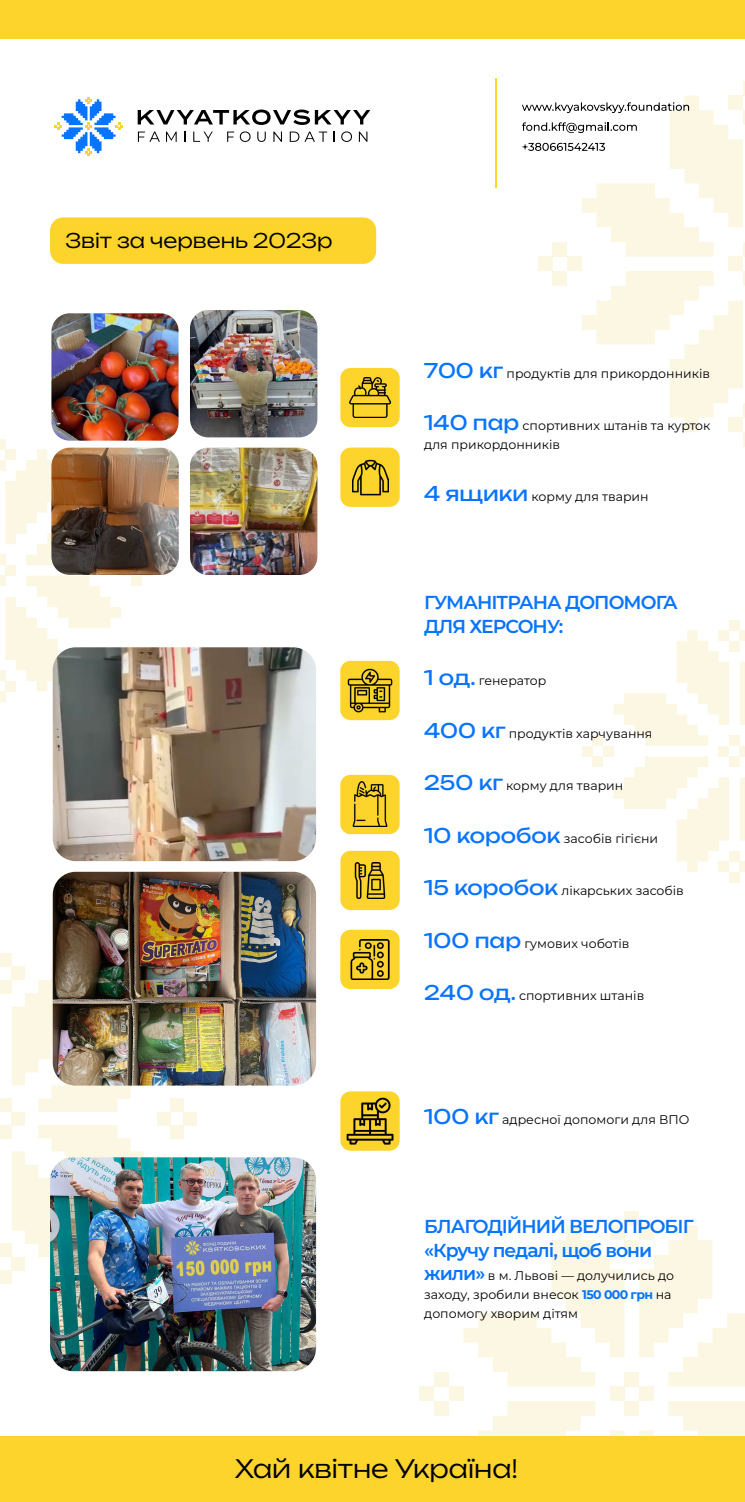
<style>
.page{position:relative;width:745px;height:1502px;background:#fff}
.page>*{position:absolute;margin:0;border:0;box-sizing:border-box;transform-origin:0 0}
.t1{font:300 25px "Unbounded";color:#000}
.t2{font:300 20px "Unbounded";color:#000}
.t3{font:600 18.75px/23.8px "Montserrat";letter-spacing:-.05em;color:#0774ff}
.t4{font:12.5px/18.8px "Montserrat";color:#000}
.s1{font-family:"Unbounded";font-size:20px;color:#0774ff}
.s2{font-weight:600;font-size:18.75px;color:#0774ff}
.s3{font-weight:700;color:#0774ff}
</style>
<div class="page">
<div style="left:50px;top:217px;width:326px;height:47px;background:#fdd42c;border-radius:13px"></div>
<div style="left:340px;top:447px;width:59px;height:60px;background:#fdd42c;border-radius:10px"></div>
<div style="left:340px;top:368px;width:59px;height:59px;background:#fdd42c;border-radius:10px"></div>
<div style="left:727px;top:256px;width:15px;height:15px;background:#fcf7e3"></div>
<div style="left:552px;top:271px;width:15px;height:15px;background:#fcf7e3"></div>
<div style="left:537px;top:256px;width:15px;height:15px;background:#fcf7e3"></div>
<div style="left:567px;top:256px;width:14px;height:15px;background:#fcf7e3"></div>
<svg style="left:582px;top:271px;width:162px;height:176px"></svg>
<div style="left:624px;top:1400px;width:14px;height:15px;background:#fcf7e3"></div>
<div style="left:624px;top:1371px;width:14px;height:15px;background:#fcf7e3"></div>
<div style="left:609px;top:1386px;width:15px;height:14px;background:#fcf7e3"></div>
<div style="left:638px;top:1386px;width:15px;height:14px;background:#fcf7e3"></div>
<div style="left:624px;top:1240px;width:14px;height:14px;background:#fcf7e3"></div>
<div style="left:624px;top:1210px;width:14px;height:15px;background:#fcf7e3"></div>
<div style="left:434px;top:1400px;width:14px;height:15px;background:#fcf7e3"></div>
<div style="left:434px;top:1371px;width:14px;height:15px;background:#fcf7e3"></div>
<div style="left:419px;top:1386px;width:15px;height:14px;background:#fcf7e3"></div>
<div style="left:448px;top:1386px;width:15px;height:14px;background:#fcf7e3"></div>
<svg style="left:463px;top:1225px;width:161px;height:161px"></svg>
<svg style="left:463px;top:1400px;width:161px;height:35px"></svg>
<svg style="left:638px;top:1225px;width:106px;height:161px"></svg>
<svg style="left:638px;top:1400px;width:106px;height:35px"></svg>
<div style="left:728px;top:756px;width:11px;height:11px;background:#fcf7e3"></div>
<div style="left:728px;top:735px;width:11px;height:11px;background:#fcf7e3"></div>
<div style="left:718px;top:746px;width:10px;height:10px;background:#fcf7e3"></div>
<div style="left:739px;top:746px;width:5px;height:10px;background:#fcf7e3"></div>
<div style="left:728px;top:640px;width:11px;height:11px;background:#fcf7e3"></div>
<div style="left:728px;top:619px;width:11px;height:11px;background:#fcf7e3"></div>
<div style="left:592px;top:756px;width:10px;height:11px;background:#fcf7e3"></div>
<div style="left:592px;top:735px;width:10px;height:11px;background:#fcf7e3"></div>
<div style="left:581px;top:746px;width:11px;height:10px;background:#fcf7e3"></div>
<div style="left:602px;top:746px;width:11px;height:10px;background:#fcf7e3"></div>
<div style="left:728px;top:872px;width:11px;height:10px;background:#fcf7e3"></div>
<div style="left:728px;top:851px;width:11px;height:10px;background:#fcf7e3"></div>
<svg style="left:739px;top:630px;width:5px;height:95px"></svg>
<svg style="left:739px;top:777px;width:5px;height:95px"></svg>
<svg style="left:613px;top:630px;width:115px;height:116px"></svg>
<svg style="left:613px;top:756px;width:115px;height:116px"></svg>
<div style="left:0;top:575px;width:5px;height:11px;background:#fcf7e3"></div>
<div style="left:0;top:554px;width:5px;height:11px;background:#fcf7e3"></div>
<div style="left:5px;top:565px;width:11px;height:10px;background:#fcf7e3"></div>
<div style="left:0;top:460px;width:5px;height:10px;background:#fcf7e3"></div>
<div style="left:0;top:439px;width:5px;height:10px;background:#fcf7e3"></div>
<div style="left:131px;top:575px;width:11px;height:11px;background:#fcf7e3"></div>
<div style="left:0;top:691px;width:5px;height:10px;background:#fcf7e3"></div>
<div style="left:0;top:670px;width:5px;height:10px;background:#fcf7e3"></div>
<svg style="left:5px;top:449px;width:46px;height:116px"></svg>
<svg style="left:5px;top:575px;width:116px;height:116px"></svg>
<div style="left:0;top:1125px;width:12px;height:13px;background:#fcf7e3"></div>
<div style="left:0;top:1098px;width:12px;height:13px;background:#fcf7e3"></div>
<div style="left:12px;top:1111px;width:13px;height:14px;background:#fcf7e3"></div>
<div style="left:0;top:980px;width:12px;height:13px;background:#fcf7e3"></div>
<div style="left:0;top:953px;width:12px;height:13px;background:#fcf7e3"></div>
<div style="left:170px;top:1125px;width:13px;height:13px;background:#fcf7e3"></div>
<div style="left:170px;top:1098px;width:13px;height:13px;background:#fcf7e3"></div>
<div style="left:157px;top:1111px;width:13px;height:14px;background:#fcf7e3"></div>
<div style="left:183px;top:1111px;width:13px;height:14px;background:#fcf7e3"></div>
<div style="left:0;top:1270px;width:12px;height:13px;background:#fcf7e3"></div>
<div style="left:0;top:1243px;width:12px;height:13px;background:#fcf7e3"></div>
<svg style="left:12px;top:966px;width:145px;height:145px"></svg>
<svg style="left:12px;top:1125px;width:132px;height:145px"></svg>
<div style="left:0;top:0;width:744px;height:38px;background:#fdd42c"></div>
<svg style="left:138px;top:109px;width:232px;height:16px"></svg>
<svg style="left:138px;top:132px;width:22px;height:10px"></svg>
<svg style="left:166px;top:132px;width:10px;height:10px"></svg>
<svg style="left:193px;top:132px;width:20px;height:10px"></svg>
<svg style="left:227px;top:132px;width:7px;height:10px"></svg>
<svg style="left:240px;top:131px;width:10px;height:11px"></svg>
<svg style="left:257px;top:132px;width:8px;height:10px"></svg>
<svg style="left:273px;top:132px;width:9px;height:10px"></svg>
<svg style="left:289px;top:132px;width:38px;height:10px"></svg>
<svg style="left:341px;top:131px;width:11px;height:11px"></svg>
<svg style="left:358px;top:132px;width:9px;height:10px"></svg>
<svg style="left:55px;top:97px;width:67px;height:58px"></svg>
<hr style="left:494px;top:78px;width:1px;height:110px;background:#fdd42c">
<div style="left:0;top:1435px;width:744px;height:66px;background:#fdd42c"></div>
<svg style="left:522px;top:81px;width:222px;height:175px"></svg>
<img style="left:350px;top:377px;width:40px;height:40px">
<img style="left:53px;top:647px;width:263px;height:214px">
<img style="left:53px;top:871px;width:263px;height:214px">
<img style="left:50px;top:1157px;width:266px;height:213px">
<img style="left:51px;top:313px;width:128px;height:127px">
<img style="left:51px;top:447px;width:128px;height:128px">
<img style="left:190px;top:447px;width:127px;height:128px">
<img style="left:190px;top:310px;width:127px;height:127px">
<div style="left:340px;top:929px;width:59px;height:60px;background:#fdd42c;border-radius:10px"></div>
<div style="left:340px;top:850px;width:59px;height:60px;background:#fdd42c;border-radius:10px"></div>
<div style="left:340px;top:774px;width:59px;height:60px;background:#fdd42c;border-radius:10px"></div>
<div style="left:340px;top:661px;width:59px;height:59px;background:#fdd42c;border-radius:10px"></div>
<img style="left:350px;top:939px;width:40px;height:40px">
<img style="left:352px;top:781px;width:36px;height:45px">
<img style="left:354px;top:862px;width:32px;height:36px">
<div style="left:340px;top:1091px;width:59px;height:59px;background:#fdd42c;border-radius:10px"></div>
<img style="left:346px;top:1097px;width:48px;height:48px">
<img style="left:352px;top:459px;width:36px;height:36px">
<img style="left:347px;top:668px;width:45px;height:44px">
<h2 class="t2" style="left:65px;top:224px;width:268px">Звіт за червень 2023р</h2>
<p class="t4" style="left:424px;top:363px;width:287px"><span class="s1">700 кг</span> продуктів для прикордонників</p>
<p class="t4" style="left:424px;top:416px;width:288px"><span class="s1">140 пар</span> спортивних штанів та курток для прикордонників</p>
<p class="t4" style="left:424px;top:487px;width:226px"><span class="s1">4 ящики</span> корму для тварин</p>
<h3 class="t3" style="left:424px;top:590px;width:255px">ГУМАНІТРАНА ДОПОМОГА<br>ДЛЯ ХЕРСОНУ:</h3>
<p class="t4" style="left:424px;top:671px;width:124px"><span class="s1">1 од.</span> генератор</p>
<p class="t4" style="left:424px;top:723px;width:230px"><span class="s1">400 кг</span> продуктів харчування</p>
<p class="t4" style="left:424px;top:776px;width:200px"><span class="s1">250 кг</span> корму для тварин</p>
<p class="t4" style="left:424px;top:828px;width:235px"><span class="s1">10 коробок</span> засобів гігієни</p>
<p class="t4" style="left:424px;top:881px;width:261px"><span class="s1">15 коробок</span> лікарських засобів</p>
<p class="t4" style="left:424px;top:933px;width:207px"><span class="s1">100 пар</span> гумових чоботів</p>
<p class="t4" style="left:424px;top:986px;width:221px"><span class="s1">240 од.</span> спортивних штанів</p>
<p class="t4" style="left:424px;top:1109px;width:267px"><span class="s1">100 кг</span> адресної допомоги для ВПО</p>
<h3 class="t3" style="left:424px;top:1213px;width:271px">БЛАГОДІЙНИЙ ВЕЛОПРОБІГ «Кручу педалі, щоб вони</h3>
<p class="t4" style="left:424px;top:1266px;width:251px"><span class="s2">жили»</span> в м. Львові — долучились до заходу, зробили внесок <span class="s3">150 000 грн</span> на допомогу хворим дітям</p>
<h1 class="t1" style="left:235px;top:1448px;width:284px">Хай квітне Україна!</h1>
</div>
